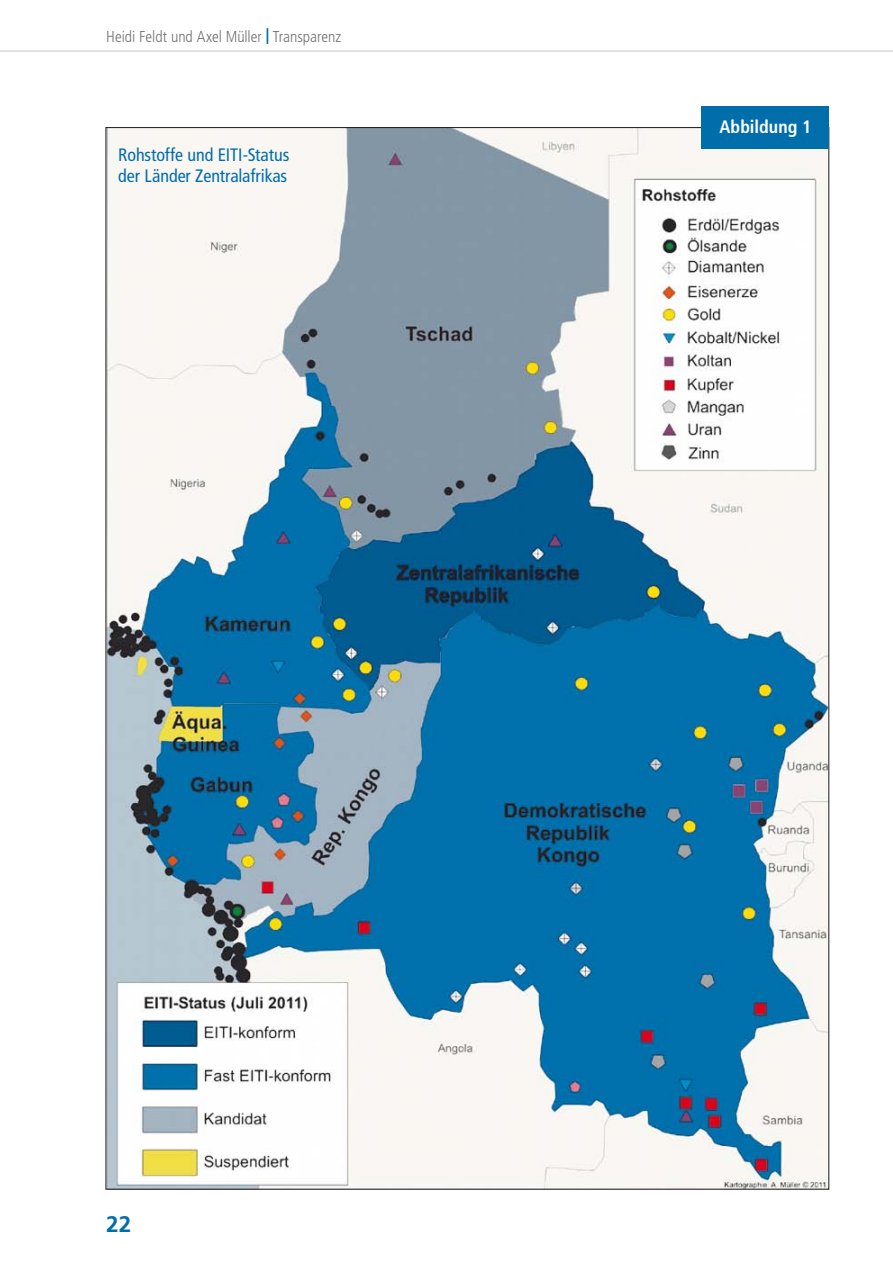
<style>
.page{position:relative;width:893px;height:1263px;background:#fff}
.page>*{position:absolute;margin:0;border:0;box-sizing:border-box;transform-origin:0 0}
.t1{font:700 22.5px "Frutiger";color:#006eab}
.t2{font:condensed 18px/21px "Frutiger";letter-spacing:-.005em;color:#006eab}
.t3{font:700 condensed 18px "Frutiger";letter-spacing:.005em;color:#fff}
.t4{font:300 condensed 15.75px "Frutiger";color:#707172}
.s1{font-weight:700;font-stretch:normal;color:#006eab}
</style>
<div class="page">
<hr style="left:0;top:51px;width:893px;height:1px;background:#c2c3c4">
<img style="left:108px;top:129px;width:719px;height:1058px">
<div style="left:702px;top:106px;width:127px;height:43px;background:#006eab"></div>
<p class="t4" style="left:106px;top:27px;width:236px">Heidi Feldt und Axel Müller <span class="s1">|</span> Transparenz</p>
<p class="t2" style="left:118px;top:144px;width:173px">Rohstoffe und EITI-Status der Länder Zentralafrikas</p>
<p class="t3" style="left:719px;top:116px;width:94px">Abbildung 1</p>
<p class="t1" style="left:106px;top:1211px;width:26px">22</p>
</div>
